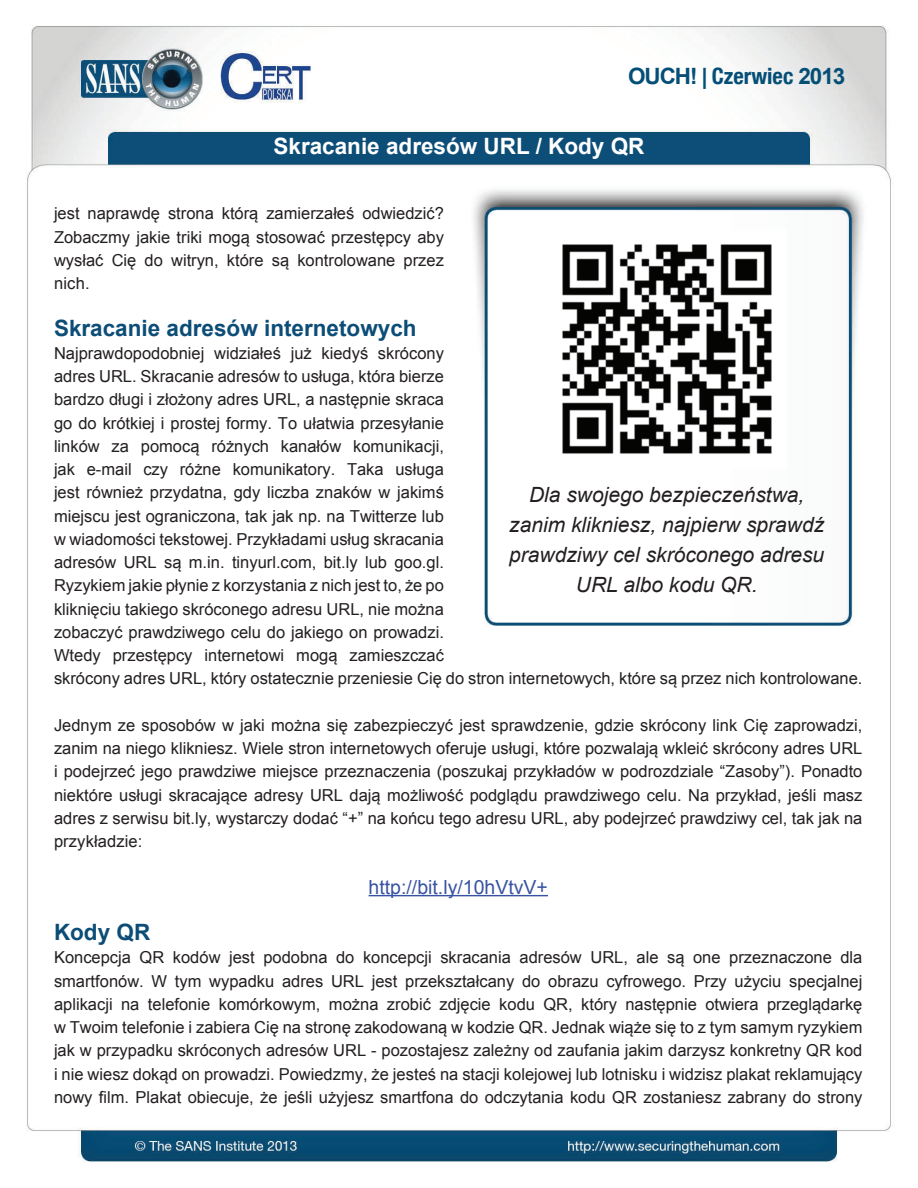
<style>
.page{position:relative;width:918px;height:1188px;background:#fff}
.page>*{position:absolute;margin:0;border:0;box-sizing:border-box;transform-origin:0 0}
.t1{font:700 22.5px "Arial";color:#0c4d77}
.t2{font:700 22.5px "Arial";color:#fff}
.t3{font:700 22.5px "Arial";letter-spacing:-.05em;color:#054f77}
.t4{font:italic 21px/30px "Arial";color:#231f20;text-align:center}
.t5{font:19.5px "Arial";color:#3853a3}
.t6{font:16.5px/23.2px "Arial";color:#231f20}
.s1{font-family:"Helvetica Neue";font-stretch:condensed}
</style>
<div class="page">
<img style="left:26px;top:26px;width:865px;height:1136px">
<img style="left:547px;top:229px;width:239px;height:240px">
<hr style="left:369px;top:895px;width:179px;height:1px;background:#3853a3">
<h1 class="t3" style="left:628px;top:62px;width:218px">OUCH! | <span class="s1">Czerwiec</span> 2013</h1>
<h1 class="t2" style="left:274px;top:132px;width:372px">Skracanie adresów URL / Kody QR</h1>
<p class="t6" style="left:362px;top:202px;width:83px">odwiedzić?</p>
<p class="t6" style="left:222px;top:202px;width:38px">którą</p>
<p class="t6" style="left:266px;top:202px;width:90px">zamierzałeś</p>
<p class="t6" style="left:54px;top:202px;width:27px">jest</p>
<p class="t6" style="left:54px;top:225px;width:391px">Zobaczmy jakie triki mogą stosować przestępcy aby</p>
<p class="t6" style="left:404px;top:249px;width:42px">przez</p>
<p class="t6" style="left:88px;top:202px;width:74px">naprawdę</p>
<p class="t6" style="left:168px;top:202px;width:47px">strona</p>
<p class="t6" style="left:112px;top:249px;width:26px">Cię</p>
<p class="t6" style="left:54px;top:249px;width:51px">wysłać nich.</p>
<h1 class="t1" style="left:54px;top:313px;width:364px">Skracanie adresów internetowych</h1>
<p class="t6" style="left:378px;top:342px;width:68px">skrócony</p>
<p class="t6" style="left:227px;top:249px;width:38px">które</p>
<p class="t6" style="left:145px;top:249px;width:20px">do</p>
<p class="t6" style="left:171px;top:249px;width:49px">witryn,</p>
<p class="t6" style="left:297px;top:249px;width:100px">kontrolowane</p>
<p class="t6" style="left:272px;top:249px;width:19px">są</p>
<p class="t6" style="left:214px;top:342px;width:68px">widziałeś</p>
<p class="t6" style="left:322px;top:342px;width:48px">kiedyś</p>
<p class="t6" style="left:54px;top:342px;width:152px">Najprawdopodobniej</p>
<p class="t6" style="left:54px;top:365px;width:391px">adres URL. Skracanie adresów to usługa, która bierze</p>
<p class="t6" style="left:54px;top:388px;width:391px">bardzo długi i złożony adres URL a, następnie skraca</p>
<p class="t6" style="left:54px;top:411px;width:391px">go do krótkiej i prostej formy. To ułatwia przesyłanie</p>
<p class="t6" style="left:353px;top:435px;width:92px">komunikacji,</p>
<p class="t6" style="left:291px;top:342px;width:23px">już</p>
<p class="t6" style="left:54px;top:435px;width:47px">linków</p>
<p class="t6" style="left:211px;top:435px;width:59px">różnych</p>
<p class="t6" style="left:281px;top:435px;width:62px">kanałów</p>
<p class="t6" style="left:112px;top:435px;width:19px">za</p>
<p class="t6" style="left:141px;top:435px;width:60px">pomocą</p>
<p class="t6" style="left:180px;top:458px;width:43px">różne</p>
<p class="t6" style="left:54px;top:458px;width:23px">jak</p>
<p class="t6" style="left:54px;top:481px;width:391px">jest również przydatna, gdy liczba znaków w jakimś</p>
<p class="t6" style="left:54px;top:504px;width:391px">miejscu jest ograniczona, tak jak np. na Twitterze lub</p>
<p class="t6" style="left:54px;top:528px;width:391px">w wiadomości tekstowej. Przykładami usług skracania</p>
<p class="t6" style="left:54px;top:551px;width:391px">adresów URL są m i n. . tinyurl.com, bit l y. lub goo.gl.</p>
<p class="t6" style="left:54px;top:574px;width:391px">Ryzykiem jakie płynie z korzystania z nich jest to, że po</p>
<p class="t6" style="left:54px;top:597px;width:391px">kliknięciu takiego skróconego adresu URL, nie można</p>
<p class="t6" style="left:54px;top:621px;width:391px">zobaczyć prawdziwego celu do jakiego on prowadzi.</p>
<p class="t6" style="left:350px;top:644px;width:96px">zamieszczać</p>
<p class="t6" style="left:87px;top:458px;width:46px">-e mail</p>
<p class="t6" style="left:233px;top:458px;width:104px">komunikatory.</p>
<p class="t6" style="left:347px;top:458px;width:38px">Taka</p>
<p class="t6" style="left:395px;top:458px;width:50px">usługa</p>
<p class="t6" style="left:143px;top:458px;width:26px">czy</p>
<p class="t4" style="left:509px;top:480px;width:317px">Dla swojego bezpieczeństwa, zanim klikniesz, najpierw sprawdź prawdziwy cel skróconego adresu<br>URL albo kodu QR.</p>
<p class="t6" style="left:54px;top:644px;width:810px">Wtedy<br>skrócony adres URL, który ostatecznie przeniesie Cię do stron internetowych, które są przez nich kontrolowane.</p>
<p class="t6" style="left:54px;top:714px;width:810px;text-align:justify">Jednym ze sposobów w jaki można się zabezpieczyć jest sprawdzenie, gdzie skrócony link Cię zaprowadzi, zanim na niego klikniesz. Wiele stron internetowych oferuje usługi, które pozwalają wkleić skrócony adres URL i podejrzeć jego prawdziwe miejsce przeznaczenia (poszukaj przykładów w podrozdziale “Zasoby”). Ponadto niektóre usługi skracające adresy URL dają możliwość podglądu prawdziwego celu. Na przykład, jeśli masz adres z serwisu bit l y. , wystarczy dodać “+” na końcu tego adresu URL, aby podejrzeć prawdziwy cel, tak jak na przykładzie:</p>
<p class="t5" style="left:369px;top:874px;width:181px">http://bit l y. /10hVtvV+</p>
<h1 class="t1" style="left:54px;top:917px;width:98px">Kody QR</h1>
<p class="t6" style="left:840px;top:946px;width:24px">dla</p>
<p class="t6" style="left:205px;top:644px;width:81px">internetowi</p>
<p class="t6" style="left:113px;top:644px;width:81px">przestępcy</p>
<p class="t6" style="left:296px;top:644px;width:43px">mogą</p>
<p class="t6" style="left:140px;top:946px;width:26px">QR</p>
<p class="t6" style="left:173px;top:946px;width:49px">kodów</p>
<p class="t6" style="left:520px;top:946px;width:64px">adresów</p>
<p class="t6" style="left:54px;top:946px;width:79px">Koncepcja</p>
<p class="t6" style="left:229px;top:946px;width:27px">jest</p>
<p class="t6" style="left:263px;top:946px;width:66px">podobna</p>
<p class="t6" style="left:336px;top:946px;width:20px">do</p>
<p class="t6" style="left:363px;top:946px;width:70px">koncepcji</p>
<p class="t6" style="left:440px;top:946px;width:72px">skracania</p>
<p class="t6" style="left:590px;top:946px;width:39px">URL,</p>
<p class="t6" style="left:637px;top:946px;width:24px">ale</p>
<p class="t6" style="left:667px;top:946px;width:19px">są</p>
<p class="t6" style="left:693px;top:946px;width:29px">one</p>
<p class="t6" style="left:729px;top:946px;width:104px">przeznaczone</p>
<p class="t6" style="left:54px;top:969px;width:115px">smartfonów W.</p>
<p class="t6" style="left:175px;top:969px;width:28px">tym</p>
<p class="t6" style="left:209px;top:969px;width:67px">wypadku</p>
<p class="t6" style="left:282px;top:969px;width:43px">adres</p>
<p class="t6" style="left:331px;top:969px;width:34px">URL</p>
<p class="t6" style="left:372px;top:969px;width:27px">jest</p>
<p class="t6" style="left:405px;top:969px;width:111px">przekształcany</p>
<p class="t6" style="left:522px;top:969px;width:20px">do</p>
<p class="t6" style="left:548px;top:969px;width:52px">obrazu</p>
<p class="t6" style="left:606px;top:969px;width:81px">cyfrowego.</p>
<p class="t6" style="left:694px;top:969px;width:34px">Przy</p>
<p class="t6" style="left:735px;top:969px;width:48px">użyciu</p>
<p class="t6" style="left:789px;top:969px;width:75px">specjalnej</p>
<p class="t6" style="left:543px;top:993px;width:31px">QR,</p>
<p class="t6" style="left:148px;top:993px;width:64px">telefonie</p>
<p class="t6" style="left:219px;top:993px;width:103px">komórkowym,</p>
<p class="t6" style="left:387px;top:993px;width:46px">zrobić</p>
<p class="t6" style="left:581px;top:993px;width:37px">który</p>
<p class="t6" style="left:54px;top:993px;width:810px">aplikacji<br>w Twoim telefonie i zabiera Cię na stronę zakodowaną w kodzie QR. Jednak wiąże się to z tym samym ryzykiem jak w przypadku skróconych adresów URL - pozostajesz zależny od zaufania jakim darzysz konkretny QR kod i nie wiesz dokąd on prowadzi. Powiedzmy, że jesteś na stacji kolejowej lub lotnisku i widzisz plakat reklamujący nowy film. Plakat obiecuje, że jeśli użyjesz smartfona do odczytania kodu QR zostaniesz zabrany do strony</p>
<p class="t6" style="left:439px;top:993px;width:53px">zdjęcie</p>
<p class="t6" style="left:499px;top:993px;width:37px">kodu</p>
<p class="t6" style="left:625px;top:993px;width:73px">następnie</p>
<p class="t6" style="left:705px;top:993px;width:55px">otwiera</p>
<p class="t6" style="left:767px;top:993px;width:97px">przeglądarkę</p>
<p class="t6" style="left:329px;top:993px;width:51px">można</p>
<p class="t6" style="left:121px;top:993px;width:20px">na</p>
</div>
